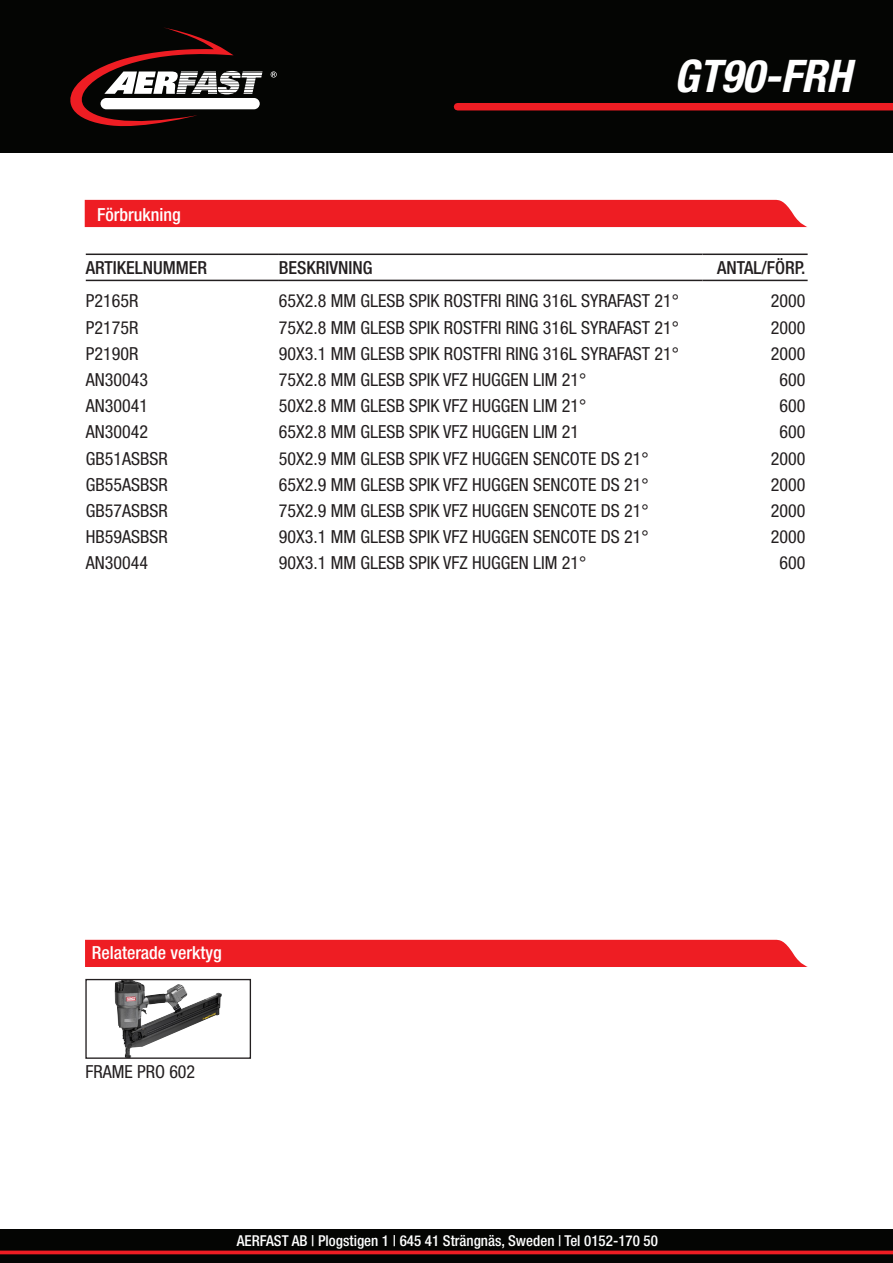
<style>
.page{position:relative;width:893px;height:1263px;background:#fff}
.page>*{position:absolute;margin:0;border:0;box-sizing:border-box;transform-origin:0 0}
.t1{font:italic 700 condensed 45px "Helvetica Neue";color:#fff}
.t2{font:condensed 18px "Helvetica Neue";color:#231f20}
.t3{font:500 condensed 18px "Helvetica Neue";color:#231f20}
.t4{font:500 condensed 18px "Helvetica Neue";color:#fff}
.t5{font:500 condensed 15px "Helvetica Neue";color:#fff}
</style>
<div class="page">
<div style="left:0;top:1229px;width:893px;height:34px;background:#040503"></div>
<div style="left:0;top:0;width:893px;height:153px;background:#040503"></div>
<svg style="left:70px;top:27px;width:193px;height:100px"></svg>
<div style="left:101px;top:98px;width:159px;height:11px;background:#fff;border-radius:6px"></div>
<svg style="left:271px;top:71px;width:6px;height:7px"></svg>
<div style="left:458px;top:103px;width:435px;height:7px;background:#ee1d23"></div>
<svg style="left:0;top:1250px;width:893px;height:4px;background:#cb191e"></svg>
<hr style="left:86px;top:254px;width:193px;height:1px;background:#231f20">
<hr style="left:279px;top:254px;width:423px;height:1px;background:#231f20">
<hr style="left:702px;top:254px;width:106px;height:1px;background:#231f20">
<hr style="left:86px;top:280px;width:193px;height:1px;background:#231f20">
<hr style="left:279px;top:280px;width:423px;height:1px;background:#231f20">
<hr style="left:702px;top:280px;width:106px;height:1px;background:#231f20">
<div style="left:85px;top:200px;width:722px;height:27px;background:#ee1d23"></div>
<div style="left:85px;top:940px;width:723px;height:27px;background:#ee1d23"></div>
<img style="left:115px;top:981px;width:107px;height:76px">
<div style="left:85px;top:979px;width:166px;height:80px;border:1px solid #231f20"></div>
<p class="t4" style="left:97px;top:204px;width:85px">Förbrukning</p>
<h1 class="t1" style="left:674px;top:49px;width:179px">GT90-FRH</h1>
<p class="t3" style="left:86px;top:257px;width:123px">ARTIKELNUMMER</p>
<p class="t3" style="left:279px;top:257px;width:95px">BESKRIVNING</p>
<p class="t3" style="left:717px;top:257px;width:90px">ANTAL/FÖRP.</p>
<p class="t2" style="left:86px;top:291px;width:54px">P2165R</p>
<p class="t2" style="left:279px;top:291px;width:401px">65X2.8 MM GLESB SPIK ROSTFRI RING 316L SYRAFAST 21°</p>
<p class="t2" style="left:771px;top:291px;width:36px">2000</p>
<p class="t2" style="left:86px;top:317px;width:54px">P2175R</p>
<p class="t2" style="left:279px;top:317px;width:401px">75X2.8 MM GLESB SPIK ROSTFRI RING 316L SYRAFAST 21°</p>
<p class="t2" style="left:771px;top:317px;width:36px">2000</p>
<p class="t2" style="left:86px;top:343px;width:54px">P2190R</p>
<p class="t2" style="left:279px;top:343px;width:401px">90X3.1 MM GLESB SPIK ROSTFRI RING 316L SYRAFAST 21°</p>
<p class="t2" style="left:771px;top:343px;width:36px">2000</p>
<p class="t2" style="left:86px;top:369px;width:64px">AN30043</p>
<p class="t2" style="left:279px;top:369px;width:309px">75X2.8 MM GLESB SPIK VFZ HUGGEN LIM 21°</p>
<p class="t2" style="left:780px;top:369px;width:27px">600</p>
<p class="t2" style="left:86px;top:395px;width:64px">AN30041</p>
<p class="t2" style="left:279px;top:395px;width:309px">50X2.8 MM GLESB SPIK VFZ HUGGEN LIM 21°</p>
<p class="t2" style="left:780px;top:395px;width:27px">600</p>
<p class="t2" style="left:86px;top:422px;width:64px">AN30042</p>
<p class="t2" style="left:279px;top:422px;width:302px">65X2.8 MM GLESB SPIK VFZ HUGGEN LIM 21</p>
<p class="t2" style="left:780px;top:422px;width:27px">600</p>
<p class="t2" style="left:86px;top:448px;width:83px">GB51ASBSR</p>
<p class="t2" style="left:279px;top:448px;width:371px">50X2.9 MM GLESB SPIK VFZ HUGGEN SENCOTE DS 21°</p>
<p class="t2" style="left:771px;top:448px;width:36px">2000</p>
<p class="t2" style="left:86px;top:474px;width:83px">GB55ASBSR</p>
<p class="t2" style="left:279px;top:474px;width:371px">65X2.9 MM GLESB SPIK VFZ HUGGEN SENCOTE DS 21°</p>
<p class="t2" style="left:771px;top:474px;width:36px">2000</p>
<p class="t2" style="left:86px;top:500px;width:83px">GB57ASBSR</p>
<p class="t2" style="left:279px;top:500px;width:371px">75X2.9 MM GLESB SPIK VFZ HUGGEN SENCOTE DS 21°</p>
<p class="t2" style="left:771px;top:500px;width:36px">2000</p>
<p class="t2" style="left:86px;top:526px;width:83px">HB59ASBSR</p>
<p class="t2" style="left:279px;top:526px;width:371px">90X3.1 MM GLESB SPIK VFZ HUGGEN SENCOTE DS 21°</p>
<p class="t2" style="left:771px;top:526px;width:36px">2000</p>
<p class="t2" style="left:86px;top:552px;width:64px">AN30044</p>
<p class="t2" style="left:279px;top:552px;width:309px">90X3.1 MM GLESB SPIK VFZ HUGGEN LIM 21°</p>
<p class="t2" style="left:780px;top:552px;width:27px">600</p>
<p class="t4" style="left:92px;top:942px;width:132px">Relaterade verktyg</p>
<p class="t2" style="left:85px;top:1061px;width:111px">FRAME PRO 602</p>
<p class="t5" style="left:237px;top:1231px;width:423px">AERFAST AB | Plogstigen 1 | 645 41 Strängnäs, Sweden | Tel 0152-170 50</p>
</div>
